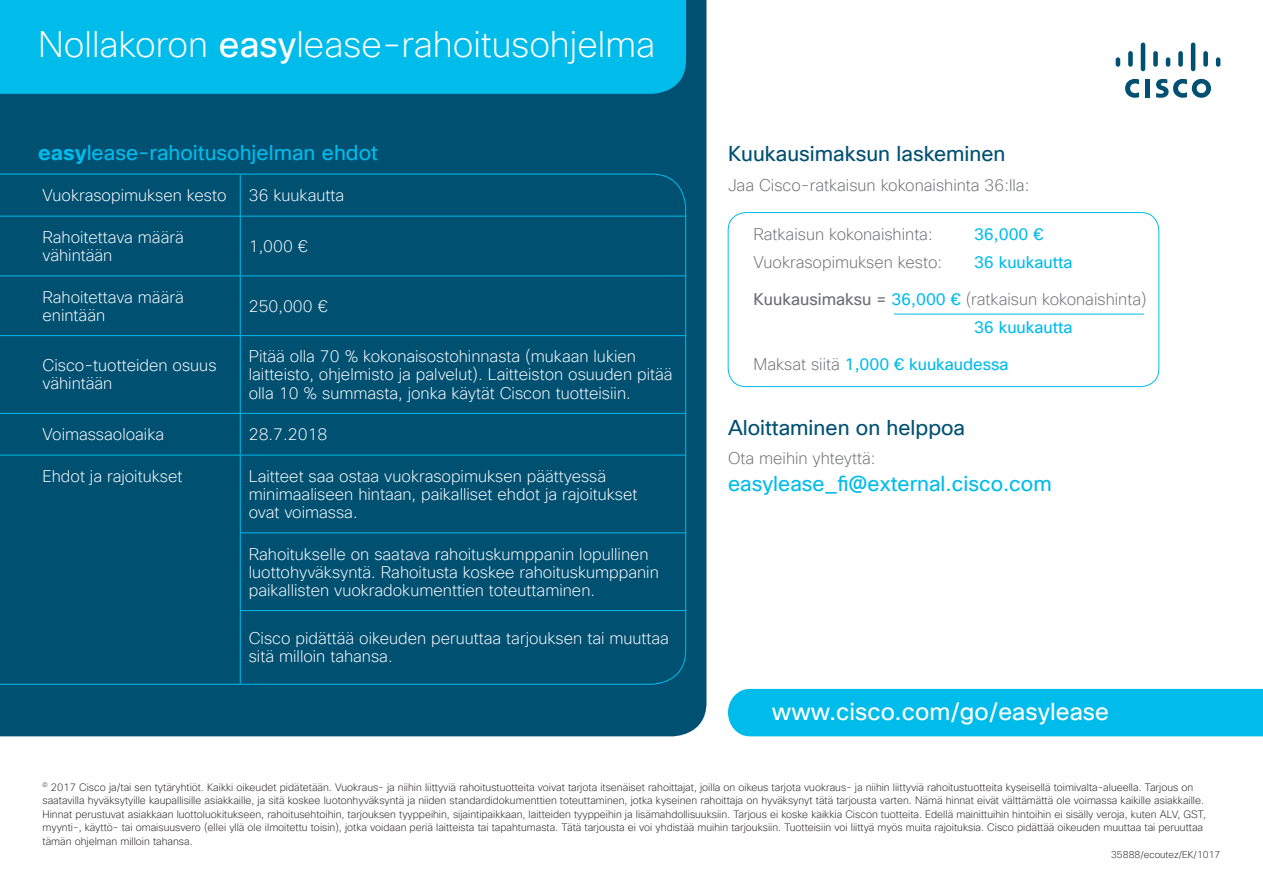
<style>
.page{position:relative;width:1263px;height:893px;background:#fff}
.page>*{position:absolute;margin:0;border:0;box-sizing:border-box;transform-origin:0 0}
.t1{font:200 36px "Cisco Sans TT";color:#fff}
.t2{font:24px "Cisco Sans TT";color:#fff}
.t3{font:21px "Cisco Sans TT";color:#00bceb}
.t4{font:21px "Cisco Sans TT";color:#005072}
.t5{font:200 16.5px/18px "Cisco Sans TT";color:#fff}
.t6{font:200 16.5px/28.2px "Cisco Sans TT";color:#6d6e71}
.t7{font:16.5px "Cisco Sans TT";color:#00bceb}
.t8{font:200 10.5px/13.5px "Cisco Sans TT";color:#231f20}
.t9{font:200 9.75px "Cisco Sans TT";color:#231f20}
.s1{font-weight:400}
.s2{font-weight:700}
.s3{font-weight:400;color:#00bceb}
.s4{font-weight:200;color:#6d6e71}
</style>
<div class="page">
<div style="left:728px;top:212px;width:431px;height:175px;border:1px solid #00bceb;border-radius:18px"></div>
<div style="left:0;top:0;width:706px;height:736px;background:#005072"></div>
<div style="left:0;top:0;width:686px;height:94px;background:#00bceb"></div>
<div style="left:0;top:173px;width:686px;height:512px;background:#005072"></div>
<hr style="left:894px;top:314px;width:250px;height:1px;background:#00bceb">
<hr style="left:240px;top:174px;width:1px;height:42px;background:#00bceb">
<hr style="left:240px;top:216px;width:1px;height:59px;background:#00bceb">
<hr style="left:240px;top:276px;width:1px;height:59px;background:#00bceb">
<hr style="left:240px;top:336px;width:1px;height:77px;background:#00bceb">
<hr style="left:240px;top:414px;width:1px;height:41px;background:#00bceb">
<hr style="left:240px;top:335px;width:446px;height:1px;background:#00bceb">
<hr style="left:240px;top:455px;width:1px;height:77px;background:#00bceb">
<hr style="left:240px;top:533px;width:1px;height:77px;background:#00bceb">
<hr style="left:240px;top:611px;width:1px;height:73px;background:#00bceb">
<hr style="left:240px;top:455px;width:446px;height:1px;background:#00bceb">
<hr style="left:240px;top:532px;width:446px;height:1px;background:#00bceb">
<hr style="left:240px;top:610px;width:446px;height:1px;background:#00bceb">
<hr style="left:0;top:275px;width:240px;height:1px;background:#00bceb">
<hr style="left:240px;top:275px;width:446px;height:1px;background:#00bceb">
<hr style="left:0;top:216px;width:240px;height:1px;background:#00bceb">
<hr style="left:240px;top:216px;width:446px;height:1px;background:#00bceb">
<hr style="left:0;top:335px;width:240px;height:1px;background:#00bceb">
<hr style="left:0;top:413px;width:240px;height:1px;background:#00bceb">
<hr style="left:240px;top:413px;width:446px;height:1px;background:#00bceb">
<hr style="left:0;top:455px;width:240px;height:1px;background:#00bceb">
<div style="left:728px;top:689px;width:535px;height:47px;background:#00bceb"></div>
<div style="left:1145px;top:79px;width:5px;height:18px;background:#005072"></div>
<svg style="left:1125px;top:79px;width:14px;height:19px"></svg>
<svg style="left:1156px;top:79px;width:55px;height:19px"></svg>
<svg style="left:1116px;top:57px;width:4px;height:10px"></svg>
<div style="left:1128px;top:51px;width:5px;height:16px;background:#005072;border-radius:2px"></div>
<hr style="left:1141px;top:43px;width:4px;height:28px;background:#005072;border-radius:2px">
<div style="left:1153px;top:51px;width:5px;height:16px;background:#005072;border-radius:2px"></div>
<svg style="left:1166px;top:57px;width:4px;height:10px"></svg>
<div style="left:1178px;top:51px;width:5px;height:16px;background:#005072;border-radius:2px"></div>
<hr style="left:1191px;top:43px;width:4px;height:28px;background:#005072;border-radius:2px">
<div style="left:1203px;top:51px;width:5px;height:16px;background:#005072;border-radius:2px"></div>
<svg style="left:1216px;top:57px;width:4px;height:10px"></svg>
<h1 class="t1" style="left:38px;top:21px;width:618px">Nollakoron <span class="s1">easy</span>lease-rahoitusohjelma</h1>
<h3 class="t3" style="left:38px;top:139px;width:341px"><span class="s2">easy</span>lease-rahoitusohjelman ehdot</h3>
<h3 class="t5" style="left:43px;top:187px;width:185px">Vuokrasopimuksen kesto</h3>
<h3 class="t5" style="left:249px;top:187px;width:97px">36 kuukautta</h3>
<h3 class="t5" style="left:43px;top:229px;width:143px">Rahoitettava määrä vähintään</h3>
<h3 class="t5" style="left:249px;top:238px;width:61px">1,000 €</h3>
<h3 class="t5" style="left:43px;top:288px;width:143px">Rahoitettava määrä enintään</h3>
<h3 class="t5" style="left:249px;top:297px;width:80px">250,000 €</h3>
<h3 class="t5" style="left:43px;top:357px;width:175px">Cisco-tuotteiden osuus vähintään</h3>
<h3 class="t5" style="left:249px;top:348px;width:425px">Pitää olla 70 % kokonaisostohinnasta (mukaan lukien laitteisto, ohjelmisto ja palvelut). Laitteiston osuuden pitää olla 10 % summasta, jonka käytät Ciscon tuotteisiin.</h3>
<h3 class="t5" style="left:43px;top:426px;width:123px">Voimassaoloaika</h3>
<h3 class="t5" style="left:249px;top:426px;width:80px">28.7.2018</h3>
<h3 class="t5" style="left:43px;top:468px;width:141px">Ehdot ja rajoitukset</h3>
<h3 class="t5" style="left:249px;top:468px;width:390px">Laitteet saa ostaa vuokrasopimuksen päättyessä minimaaliseen hintaan, paikalliset ehdot ja rajoitukset ovat voimassa.</h3>
<h3 class="t5" style="left:249px;top:545px;width:412px">Rahoitukselle on saatava rahoituskumppanin lopullinen luottohyväksyntä. Rahoitusta koskee rahoituskumppanin paikallisten vuokradokumenttien toteuttaminen.</h3>
<h3 class="t5" style="left:249px;top:630px;width:422px">Cisco pidättää oikeuden peruuttaa tarjouksen tai muuttaa sitä milloin tahansa.</h3>
<h3 class="t4" style="left:728px;top:140px;width:279px">Kuukausimaksun laskeminen</h3>
<h3 class="t6" style="left:728px;top:171px;width:303px">Jaa Cisco-ratkaisun kokonaishinta 36:lla:</h3>
<h3 class="t6" style="left:753px;top:221px;width:181px">Ratkaisun kokonaishinta:</h3>
<h3 class="t7" style="left:974px;top:224px;width:71px">36,000 €</h3>
<h3 class="t6" style="left:753px;top:249px;width:190px">Vuokrasopimuksen kesto:</h3>
<h3 class="t7" style="left:974px;top:252px;width:100px">36 kuukautta</h3>
<h3 class="t6" style="left:974px;top:286px;width:174px;text-indent:-220px"><span class="s1">Kuukausimaksu =</span> <span class="s3">36,000 €</span> (ratkaisun kokonaishinta)<br><span class="s3">36 kuukautta</span></h3>
<h3 class="t7" style="left:753px;top:354px;width:257px"><span class="s4">Maksat siitä</span> 1,000 € kuukaudessa</h3>
<h3 class="t4" style="left:728px;top:414px;width:239px">Aloittaminen on helppoa</h3>
<h3 class="t6" style="left:728px;top:445px;width:149px">Ota meihin yhteyttä:</h3>
<h3 class="t3" style="left:728px;top:470px;width:325px">easylease_fi@external.cisco.com</h3>
<h2 class="t2" style="left:772px;top:696px;width:339px">www.cisco.com/go/easylease</h2>
<p class="t8" style="left:43px;top:781px;width:1165px"><sup>©</sup> 2017 Cisco ja/tai sen tytäryhtiöt. Kaikki oikeudet pidätetään. Vuokraus- ja niihin liittyviä rahoitustuotteita voivat tarjota itsenäiset rahoittajat, joilla on oikeus tarjota vuokraus- ja niihin liittyviä rahoitustuotteita kyseisellä toimivalta-alueella. Tarjous on saatavilla hyväksytyille kaupallisille asiakkaille, ja sitä koskee luotonhyväksyntä ja niiden standardidokumenttien toteuttaminen, jotka kyseinen rahoittaja on hyväksynyt tätä tarjousta varten. Nämä hinnat eivät välttämättä ole voimassa kaikille asiakkaille.<br>Hinnat perustuvat asiakkaan luottoluokitukseen, rahoitusehtoihin, tarjouksen tyyppeihin, sijaintipaikkaan, laitteiden tyyppeihin ja lisämahdollisuuksiin. Tarjous ei koske kaikkia Ciscon tuotteita. Edellä mainittuihin hintoihin ei sisälly veroja, kuten ALV, GST, myynti-, käyttö- tai omaisuusvero (ellei yllä ole ilmoitettu toisin), jotka voidaan periä laitteista tai tapahtumasta. Tätä tarjousta ei voi yhdistää muihin tarjouksiin. Tuotteisiin voi liittyä myös muita rajoituksia. Cisco pidättää oikeuden muuttaa tai peruuttaa tämän ohjelman milloin tahansa.</p>
<p class="t9" style="left:1111px;top:848px;width:111px">35888/ecoutez/EK/1017</p>
</div>
